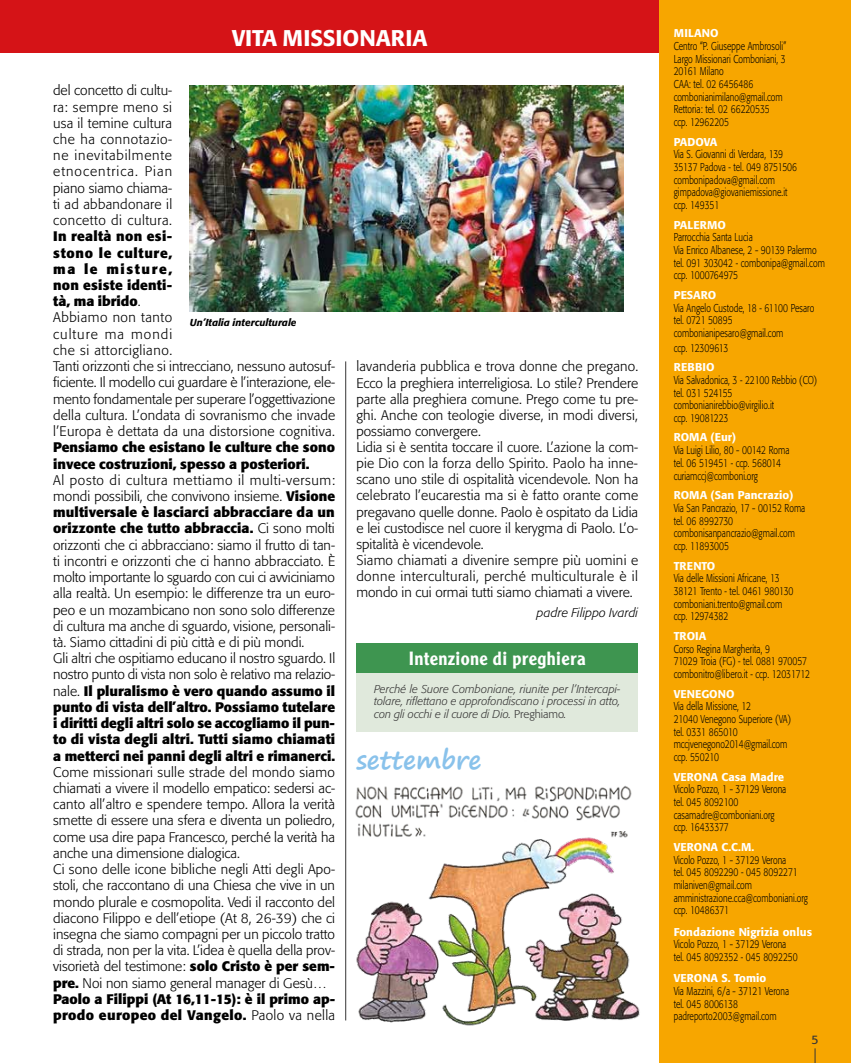
<style>
.page{position:relative;width:851px;height:1063px;background:#fff}
.page>*{position:absolute;margin:0;border:0;box-sizing:border-box;transform-origin:0 0}
.t1{font:700 25px "Segoe Print";color:#89c2eb}
.t2{font:500 22.5px "Formata";color:#fff}
.t3{font:500 18.75px "Clearface Gothic LH";letter-spacing:.02em;color:#fff}
.t4{font:300 13.75px/16.2px "Formata";color:#000}
.t5{font:700 13.75px/16.2px "Formata";color:#000}
.t6{font:italic 300 12.5px "Formata";letter-spacing:.01em;color:#000}
.t7{font:12.25px "Formata";color:#373636}
.t8{font:300 11.25px/12.6px "Formata";letter-spacing:.005em;color:#000;scale:.75 1}
.t9{font:500 11.25px "Formata";letter-spacing:.005em;color:#fff}
.t10{font:italic 300 11.25px/12.5px "Formata";color:#373636;text-align:justify}
.t11{font:300 11.25px "Formata";letter-spacing:-.015em;color:#000;scale:.75 1}
.t12{font:italic 500 10px "Formata";color:#000}
.s1{font-weight:700}
.s2{font-style:normal}
</style>
<div class="page">
<div style="left:0;top:0;width:659px;height:53px;background:#d51317"></div>
<div style="left:659px;top:0;width:191px;height:1063px;background:#f7a600"></div>
<svg style="left:814px;top:1048px;width:1px;height:15px"></svg>
<hr style="left:345px;top:361px;width:1px;height:659px;background:#373636">
<img style="left:190px;top:85px;width:433px;height:226px">
<img style="left:356px;top:841px;width:284px;height:185px">
<img style="left:355px;top:785px;width:277px;height:56px">
<div style="left:356px;top:645px;width:282px;height:87px;background:#e0e9dc"></div>
<div style="left:356px;top:643px;width:282px;height:29px;background:#3e9550"></div>
<h2 class="t2" style="left:232px;top:24px;width:197px">VITA MISSIONARIA</h2>
<p class="t4" style="left:53px;top:82px;width:121px;text-align:justify">del concetto di cultu&shy;ra: sempre meno si usa il temine cultura che ha connotazio&shy;ne inevitabilmente etnocentrica. Pian piano siamo chiama&shy;ti ad abbandonare il concetto di cultura.</p>
<p class="t4" style="left:53px;top:229px;width:283px"><span class="s1">In realtà non esi-<br>stono le culture,<br>ma le misture,<br>non esiste identi-<br>tà, ma ibrido</span>.<br>Abbiamo non tanto<br>culture ma mondi<br>che si attorcigliano.<br>Tanti orizzonti che si intrecciano, nessuno autosuf&shy;ficiente. Il modello cui guardare è l’interazione, ele&shy;mento fondamentale per superare l’oggettivazione della cultura. L’ondata di sovranismo che invade l’Europa è dettata da una distorsione cognitiva.</p>
<p class="t5" style="left:53px;top:439px;width:283px">Pensiamo che esistano le culture che sono invece costruzioni, spesso a posteriori.</p>
<p class="t4" style="left:53px;top:472px;width:283px">Al posto di cultura mettiamo il multi-versum: mondi possibili, che convivono insieme. <span class="s1">Visione multiversale è lasciarci abbracciare da un orizzonte che tutto abbraccia.</span> Ci sono molti orizzonti che ci abbracciano: siamo il frutto di tan&shy;ti incontri e orizzonti che ci hanno abbracciato. È molto importante lo sguardo con cui ci avviciniamo alla realtà. Un esempio: le differenze tra un euro&shy;peo e un mozambicano non sono solo differenze di cultura ma anche di sguardo, visione, personali&shy;tà. Siamo cittadini di più città e di più mondi.<br>Gli altri che ospitiamo educano il nostro sguardo. Il nostro punto di vista non solo è relativo ma relazio&shy;nale. <span class="s1">Il pluralismo è vero quando assumo il punto di vista dell’altro. Possiamo tutelare i diritti degli altri solo se accogliamo il pun&shy;to di vista degli altri. Tutti siamo chiamati a metterci nei panni degli altri e rimanerci.</span></p>
<p class="t4" style="left:53px;top:764px;width:283px">Come missionari sulle strade del mondo siamo chiamati a vivere il modello empatico: sedersi ac&shy;canto all’altro e spendere tempo. Allora la verità smette di essere una sfera e diventa un poliedro, come usa dire papa Francesco, perché la verità ha anche una dimensione dialogica.<br>Ci sono delle icone bibliche negli Atti degli Apo&shy;stoli, che raccontano di una Chiesa che vive in un mondo plurale e cosmopolita. Vedi il racconto del diacono Filippo e dell’etiope (At 8, 26-39) che ci insegna che siamo compagni per un piccolo tratto di strada, non per la vita. L’idea è quella della prov&shy;visorietà del testimone: <span class="s1">solo Cristo è per sem&shy;pre.</span> Noi non siamo general manager di Gesù… <span class="s1">Paolo a Filippi (At 16,11-15): è il primo ap&shy;prodo europeo del Vangelo.</span> Paolo va nella</p>
<p class="t12" style="left:190px;top:317px;width:108px">Un’Italia interculturale</p>
<p class="t4" style="left:356px;top:359px;width:283px">lavanderia pubblica e trova donne che pregano.<br>Ecco la preghiera interreligiosa. Lo stile? Prendere parte alla preghiera comune. Prego come tu pre&shy;ghi. Anche con teologie diverse, in modi diversi, possiamo convergere.<br>Lidia si è sentita toccare il cuore. L’azione la com&shy;pie Dio con la forza dello Spirito. Paolo ha inne&shy;scano uno stile di ospitalità vicendevole. Non ha celebrato l’eucarestia ma si è fatto orante come pregavano quelle donne. Paolo è ospitato da Lidia e lei custodisce nel cuore il kerygma di Paolo. L’o&shy;spitalità è vicendevole.<br>Siamo chiamati a divenire sempre più uomini e donne interculturali, perché multiculturale è il mondo in cui ormai tutti siamo chiamati a vivere.</p>
<p class="t6" style="left:537px;top:606px;width:103px">padre Filippo Ivardi</p>
<h3 class="t3" style="left:408px;top:647px;width:178px">Intenzione di preghiera</h3>
<p class="t10" style="left:374px;top:683px;width:248px">Perché le Suore Comboniane, riunite per l’Intercapi&shy;tolare, riflettano e approfondiscano i processi in atto, con gli occhi e il cuore di Dio. <span class="s2">Preghiamo</span>.</p>
<h1 class="t1" style="left:356px;top:737px;width:127px">settembre</h1>
<p class="t9" style="left:673px;top:26px;width:46px">MILANO</p>
<p class="t8" style="left:673px;top:40px;width:152px">Centro “P. Giuseppe Ambrosoli”<br>Largo Missionari Comboniani, 3<br>20161 Milano<br>CAA: tel. 02 6456486 combonianimilano@gmail.com<br>Rettoria: tel. 02 66220535 ccp. 12962205</p>
<p class="t9" style="left:673px;top:135px;width:45px">PADOVA</p>
<p class="t8" style="left:673px;top:148px;width:166px">Via S. Giovanni di Verdara, 139<br>35137 Padova - tel. 049 8751506 combonipadova@gmail.com gimpadova@giovaniemissione.it ccp. 149351</p>
<p class="t9" style="left:673px;top:218px;width:54px">PALERMO</p>
<p class="t8" style="left:673px;top:231px;width:203px">Parrocchia Santa Lucia<br>Via Enrico Albanese, 2 - 90139 Palermo tel. 091 303042 - combonipa@gmail.com ccp. 1000764975</p>
<p class="t9" style="left:673px;top:288px;width:44px">PESARO</p>
<p class="t8" style="left:673px;top:302px;width:189px">Via Angelo Custode, 18 - 61100 Pesaro tel. 0721 50895 combonianipesaro@gmail.com</p>
<p class="t11" style="left:673px;top:341px;width:75px">ccp. 12309613</p>
<p class="t9" style="left:673px;top:360px;width:42px">REBBIO</p>
<p class="t8" style="left:673px;top:374px;width:193px">Via Salvadonica, 3 - 22100 Rebbio (CO) tel. 031 524155 combonianirebbio@virgilio.it<br>ccp. 19081223</p>
<p class="t9" style="left:673px;top:431px;width:64px">ROMA (Eur)</p>
<p class="t8" style="left:673px;top:444px;width:156px">Via Luigi Lilio, 80 - 00142 Roma tel. 06 519451 - ccp. 568014 curiamccj@comboni.org</p>
<p class="t9" style="left:673px;top:488px;width:121px">ROMA (San Pancrazio)</p>
<p class="t8" style="left:673px;top:502px;width:177px">Via San Pancrazio, 17 - 00152 Roma tel. 06 8992730 combonisanpancrazio@gmail.com ccp. 11893005</p>
<p class="t9" style="left:673px;top:559px;width:43px">TRENTO</p>
<p class="t8" style="left:673px;top:572px;width:161px">Via delle Missioni Africane, 13<br>38121 Trento - tel. 0461 980130 comboniani.trento@gmail.com ccp. 12974382</p>
<p class="t9" style="left:673px;top:629px;width:34px">TROIA</p>
<p class="t8" style="left:673px;top:642px;width:183px">Corso Regina Margherita, 9<br>71029 Troia (FG) - tel. 0881 970057 combonitro@libero.it - ccp. 12031712</p>
<p class="t9" style="left:673px;top:687px;width:62px">VENEGONO</p>
<p class="t8" style="left:673px;top:700px;width:158px">Via della Missione, 12<br>21040 Venegono Superiore (VA) tel. 0331 865010 mccjvenegono2014@gmail.com ccp. 550210</p>
<p class="t9" style="left:673px;top:770px;width:112px">VERONA Casa Madre</p>
<p class="t8" style="left:673px;top:783px;width:152px">Vicolo Pozzo, 1 - 37129 Verona tel. 045 8092100 casamadre@comboniani.org ccp. 16433377</p>
<p class="t9" style="left:673px;top:840px;width:82px">VERONA C.C.M.</p>
<p class="t8" style="left:673px;top:853px;width:180px">Vicolo Pozzo, 1 - 37129 Verona<br>tel. 045 8092290 - 045 8092271 milaniven@gmail.com amministrazione.cca@comboniani.org ccp. 10486371</p>
<p class="t9" style="left:673px;top:925px;width:140px">Fondazione Nigrizia onlus</p>
<p class="t8" style="left:673px;top:938px;width:167px">Vicolo Pozzo, 1 - 37129 Verona tel. 045 8092352 - 045 8092250</p>
<p class="t9" style="left:673px;top:972px;width:94px">VERONA S. Tomio</p>
<p class="t8" style="left:673px;top:985px;width:155px">Via Mazzini, 6/a - 37121 Verona tel. 045 8006138 padreporto2003@gmail.com</p>
<p class="t7" style="left:811px;top:1032px;width:9px">5</p>
</div>
